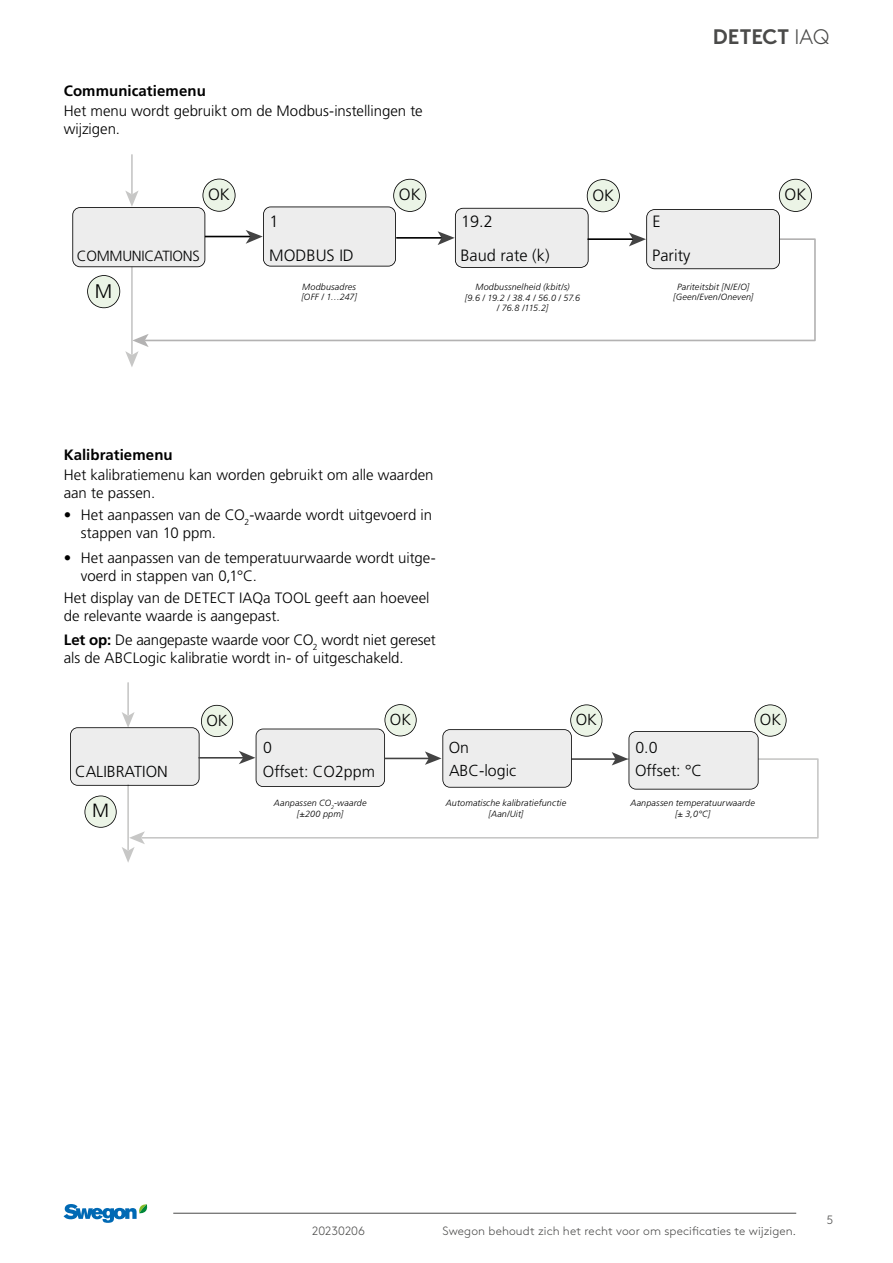
<style>
.page{position:relative;width:893px;height:1263px;background:#fff}
.page>*{position:absolute;margin:0;border:0;box-sizing:border-box;transform-origin:0 0}
.t1{font:700 21px "Swegon Brown";color:#4a4a49}
.t2{font:300 19.65px "Frutiger LT Pro";color:#000}
.t3{font:300 19.05px "Frutiger LT Pro";color:#000}
.t4{font:300 16.35px/34.2px "Frutiger LT Pro";color:#010202}
.t5{font:300 16.35px "Frutiger LT Pro";letter-spacing:.005em;color:#000}
.t6{font:300 15.9px/23.5px "Frutiger LT Pro";color:#010202}
.t7{font:300 15.9px "Frutiger LT Pro";letter-spacing:.005em;color:#000}
.t8{font:300 15px/18px "Frutiger LT Pro";letter-spacing:-.005em;color:#000}
.t9{font:700 15px "Frutiger LT Pro";letter-spacing:.005em;color:#000}
.t10{font:300 14.7px "Frutiger LT Pro";letter-spacing:-.02em;color:#010202}
.t11{font:300 12px "Swegon Brown";letter-spacing:.01em;color:#4a4a49}
.t12{font:300 12px "Swegon Brown";letter-spacing:-.02em;color:#4a4a49}
.t13{font:italic 300 9px/10.8px "Frutiger LT Pro";letter-spacing:.015em;color:#000;text-align:center}
.s1{font-weight:300}
.s2{font-weight:700}
</style>
<div class="page">
<hr style="left:173px;top:1213px;width:623px;height:1px;background:#4a4a49">
<svg style="left:64px;top:1204px;width:84px;height:19px"></svg>
<svg style="left:236px;top:238px;width:580px;height:103px"></svg>
<hr style="left:204px;top:236px;width:48px;height:1px;background:#000">
<svg style="left:72px;top:154px;width:164px;height:213px"></svg>
<svg style="left:246px;top:179px;width:180px;height:88px"></svg>
<hr style="left:396px;top:237px;width:47px;height:2px;background:#000">
<svg style="left:438px;top:179px;width:182px;height:89px"></svg>
<hr style="left:587px;top:238px;width:48px;height:2px;background:#000">
<svg style="left:629px;top:179px;width:183px;height:90px"></svg>
<svg style="left:233px;top:758px;width:586px;height:80px"></svg>
<hr style="left:198px;top:757px;width:47px;height:1px;background:#434343">
<svg style="left:239px;top:704px;width:178px;height:83px"></svg>
<hr style="left:571px;top:758px;width:46px;height:2px;background:#434343">
<svg style="left:612px;top:704px;width:175px;height:85px"></svg>
<svg style="left:70px;top:682px;width:163px;height:181px"></svg>
<hr style="left:384px;top:758px;width:47px;height:1px;background:#434343">
<svg style="left:425px;top:704px;width:177px;height:84px"></svg>
<p class="t9" style="left:64px;top:82px;width:144px">Communicatiemenu</p>
<p class="t8" style="left:64px;top:102px;width:361px">Het menu wordt gebruikt om de Modbus-instellingen te wijzigen.</p>
<h1 class="t1" style="left:713px;top:20px;width:118px">DETECT <span class="s1">IAQ</span></h1>
<p class="t10" style="left:77px;top:247px;width:124px">COMMUNICATIONS</p>
<h2 class="t2" style="left:95px;top:279px;width:19px">M</h2>
<p class="t5" style="left:208px;top:185px;width:23px">OK</p>
<p class="t5" style="left:399px;top:185px;width:23px">OK</p>
<p class="t5" style="left:592px;top:185px;width:23px">OK</p>
<p class="t5" style="left:784px;top:185px;width:23px">OK</p>
<p class="t4" style="left:269px;top:204px;width:86px">1<br>MODBUS ID</p>
<p class="t4" style="left:460px;top:204px;width:91px">19.2<br>Baud rate (k)</p>
<p class="t4" style="left:652px;top:204px;width:10px">E</p>
<p class="t4" style="left:652px;top:238px;width:40px">Parity</p>
<p class="t13" style="left:301px;top:281px;width:57px;text-align:left">Modbusadres [OFF / 1…247]</p>
<p class="t13" style="left:465px;top:281px;width:117px">Modbussnelheid (kbit/s)<br>[9.6 / 19.2 / 38.4 / 56.0 / 57.6 / 76.8 /115.2]</p>
<p class="t13" style="left:673px;top:281px;width:82px">Pariteitsbit [N/E/O] [Geen/Even/Oneven]</p>
<p class="t9" style="left:64px;top:446px;width:110px">Kalibratiemenu</p>
<p class="t8" style="left:64px;top:466px;width:371px">Het kalibratiemenu kan worden gebruikt om alle waarden aan te passen.</p>
<p class="t8" style="left:81px;top:506px;width:353px;text-indent:-17px">• Het aanpassen van de CO<sub>2</sub>-waarde wordt uitgevoerd in stappen van 10 ppm.</p>
<p class="t8" style="left:81px;top:548px;width:357px;text-indent:-17px">• Het aanpassen van de temperatuurwaarde wordt uitge&shy;voerd in stappen van 0,1°C.</p>
<p class="t8" style="left:64px;top:589px;width:367px">Het display van de DETECT IAQa TOOL geeft aan hoeveel de relevante waarde is aangepast.</p>
<p class="t8" style="left:64px;top:631px;width:374px"><span class="s2">Let op:</span> De aangepaste waarde voor CO<sub>2</sub> wordt niet gereset als de ABCLogic kalibratie wordt in- of uitgeschakeld.</p>
<p class="t7" style="left:390px;top:710px;width:23px">OK</p>
<p class="t7" style="left:206px;top:711px;width:23px">OK</p>
<p class="t7" style="left:576px;top:710px;width:23px">OK</p>
<p class="t7" style="left:760px;top:710px;width:23px">OK</p>
<p class="t6" style="left:263px;top:735px;width:10px">0</p>
<p class="t6" style="left:449px;top:736px;width:69px">On<br>ABC-logic</p>
<p class="t6" style="left:635px;top:735px;width:69px">0.0<br>Offset: °C</p>
<p class="t6" style="left:75px;top:760px;width:94px">CALIBRATION</p>
<p class="t6" style="left:263px;top:760px;width:114px">Offset: CO2ppm</p>
<p class="t3" style="left:92px;top:800px;width:18px">M</p>
<p class="t13" style="left:274px;top:797px;width:94px">Aanpassen CO<sub>2</sub>-waarde [±200 ppm]</p>
<p class="t13" style="left:446px;top:797px;width:122px">Automatische kalibratiefunctie [Aan/Uit]</p>
<p class="t13" style="left:630px;top:798px;width:126px">Aanpassen temperatuurwaarde [± 3,0°C]</p>
<p class="t12" style="left:312px;top:1221px;width:55px">20230206</p>
<p class="t11" style="left:443px;top:1221px;width:355px">Swegon behoudt zich het recht voor om specificaties te wijzigen.</p>
<p class="t11" style="left:827px;top:1211px;width:8px">5</p>
</div>
